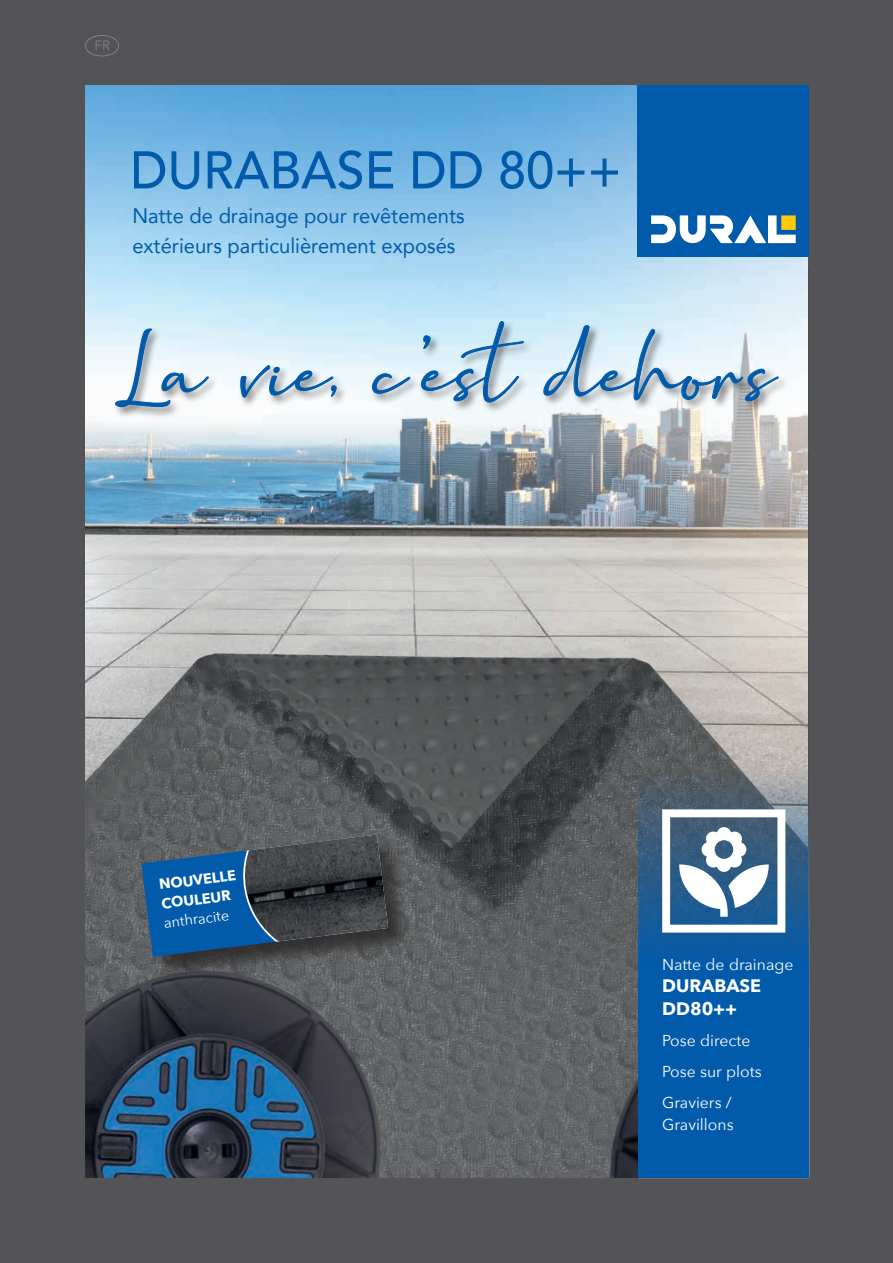
<style>
.page{position:relative;width:893px;height:1263px;background:#545456}
.page>*{position:absolute;margin:0;border:0;box-sizing:border-box;transform-origin:0 0}
.t1{font:90px "Marthin Slant";color:#015aaa}
.t2{font:500 52.5px "Avenir";color:#015aaa;scale:.96 1}
.t3{font:21px/30px "Avenir";color:#015aaa;scale:.96 1}
.t4{font:700 18px/22.5px "Avenir Next";color:#fff}
.t5{font:15.75px/31px "Avenir Next";color:#fff}
.t6{font:700 14.55px/19.4px "Avenir Next";color:#fff}
.t7{font:14.55px "Avenir Next";color:#fff}
.t8{font:13.5px "Avenir Next";color:#808285}
</style>
<div class="page">
<div style="left:85px;top:35px;width:34px;height:21px;border:1px solid #808285;border-radius:50%"></div>
<img style="left:85px;top:85px;width:723px;height:561px">
<img style="left:85px;top:646px;width:723px;height:532px">
<div style="left:638px;top:85px;width:171px;height:172px;background:#015aaa"></div>
<svg style="left:651px;top:215px;width:145px;height:28px"></svg>
<svg style="left:639px;top:769px;width:170px;height:409px;background:#165d9e"></svg>
<div style="left:662px;top:809px;width:123px;height:123px;border:8px solid #fff"></div>
<svg style="left:679px;top:827px;width:90px;height:90px"></svg>
<div style="left:113px;top:319px;width:677px;height:99px;background:#231f20;opacity:.65"></div>
<svg style="left:115px;top:328px;width:94px;height:79px"></svg>
<svg style="left:240px;top:365px;width:97px;height:33px;background:#bfcfdc"></svg>
<svg style="left:372px;top:373px;width:39px;height:21px"></svg>
<svg style="left:421px;top:321px;width:103px;height:82px;background:#bdd5e4"></svg>
<svg style="left:543px;top:324px;width:236px;height:77px;background:#c9dae5"></svg>
<div style="left:142px;top:835px;width:272px;height:147px;background:#231f20;opacity:.75"></div>
<svg style="left:141px;top:834px;width:247px;height:123px;background:#2e4d68"></svg>
<p class="t8" style="left:95px;top:34px;width:17px">FR</p>
<h2 class="t2" style="left:130px;top:125px;width:513px">DURABASE DD 80++</h2>
<p class="t3" style="left:132px;top:200px;width:348px">Natte de drainage pour revêtements extérieurs particulièrement exposés</p>
<h1 class="t1" style="left:119px;top:305px;width:657px">La vie, c’est dehors</h1>
<p class="t6" style="left:158px;top:874px;width:79px;rotate:-7deg">NOUVELLE<br>COULEUR</p>
<p class="t7" style="left:162px;top:910px;width:67px;rotate:-7deg">anthracite</p>
<p class="t5" style="left:662px;top:948px;width:133px">Natte de drainage</p>
<p class="t4" style="left:662px;top:974px;width:100px">DURABASE<br>DD80++</p>
<p class="t5" style="left:662px;top:1024px;width:101px">Pose directe<br>Pose sur plots<br>Graviers /</p>
<p class="t5" style="left:662px;top:1108px;width:73px">Gravillons</p>
</div>
